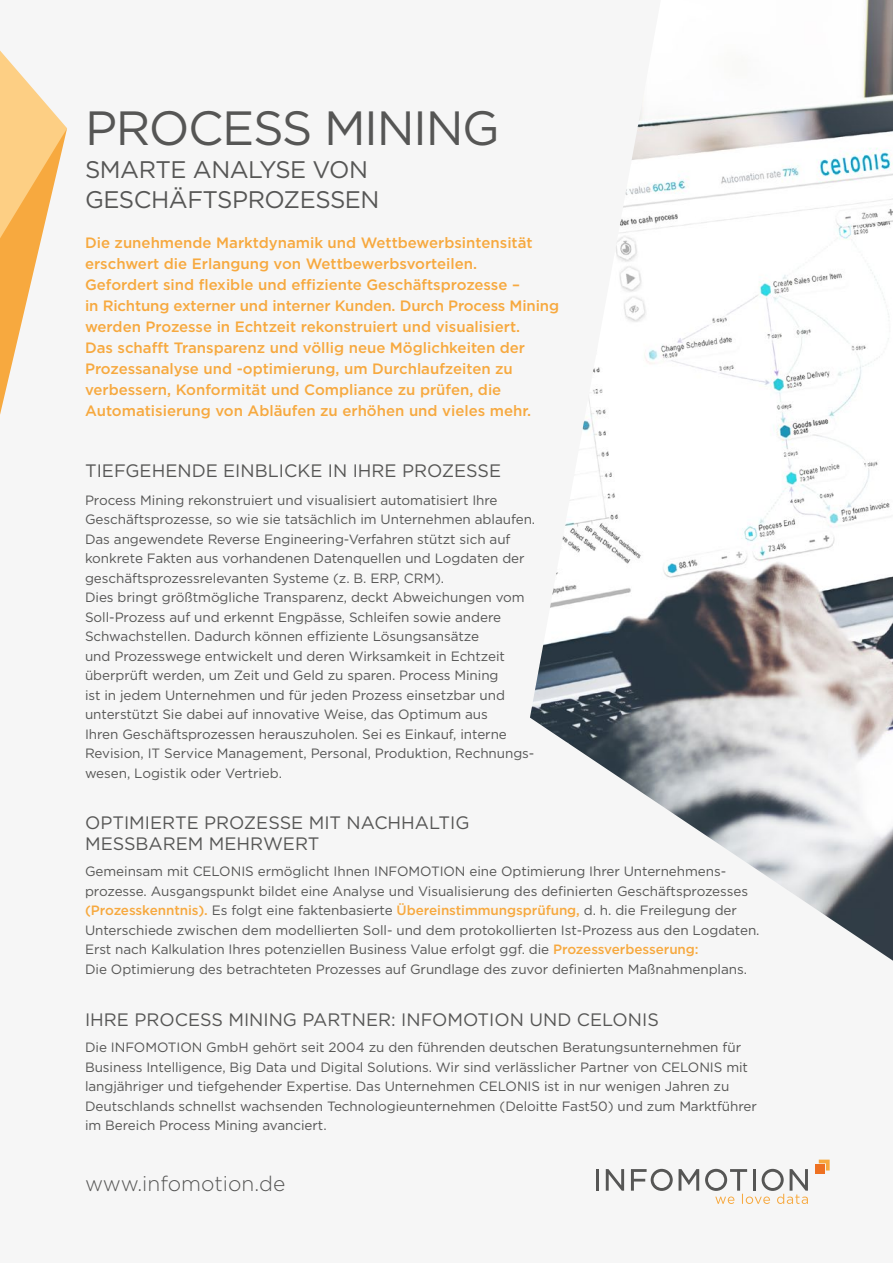
<style>
.page{position:relative;width:893px;height:1263px;background:#f6f6f6}
.page>*{position:absolute;margin:0;border:0;box-sizing:border-box;transform-origin:0 0}
.t1{font:48px "Gotham";letter-spacing:-.03em;color:#565655}
.t2{font:24px/30px "Gotham";letter-spacing:-.02em;color:#565655}
.t3{font:300 21px "Gotham";color:#565655}
.t4{font:18px/21px "Gotham";color:#565655}
.t5{font:500 15px/21px "Gotham";color:#f7a93f}
.t6{font:13.5px/19.5px "Gotham";letter-spacing:-.005em;color:#565655}
.s1{font-weight:500;color:#f7a93f}
</style>
<div class="page">
<svg style="left:0;top:50px;width:67px;height:365px"></svg>
<div style="left:815px;top:1164px;width:10px;height:10px;background:#ee7122"></div>
<svg style="left:819px;top:1159px;width:11px;height:11px"></svg>
<hr style="left:596px;top:1169px;width:3px;height:22px;background:#565655">
<svg style="left:606px;top:1169px;width:18px;height:22px"></svg>
<svg style="left:679px;top:1169px;width:20px;height:22px"></svg>
<svg style="left:631px;top:1169px;width:42px;height:22px"></svg>
<svg style="left:705px;top:1169px;width:103px;height:35px"></svg>
<img style="left:530px;top:0;width:363px;height:961px">
<h1 class="t1" style="left:85px;top:97px;width:416px">PROCESS MINING</h1>
<h2 class="t2" style="left:85px;top:154px;width:296px">SMARTE ANALYSE VON<br>GESCHÄFTSPROZESSEN</h2>
<p class="t5" style="left:85px;top:232px;width:475px">Die zunehmende Marktdynamik und Wettbewerbsintensität erschwert die Erlangung von Wettbewerbsvorteilen.<br>Gefordert sind flexible und effiziente Geschäftsprozesse –<br>in Richtung externer und interner Kunden. Durch Process Mining werden Prozesse in Echtzeit rekonstruiert und visualisiert.<br>Das schafft Transparenz und völlig neue Möglichkeiten der Prozessanalyse und -optimierung, um Durchlaufzeiten zu verbessern, Konformität und Compliance zu prüfen, die Automatisierung von Abläufen zu erhöhen und vieles mehr.</p>
<h3 class="t4" style="left:85px;top:460px;width:418px">TIEFGEHENDE EINBLICKE IN IHRE PROZESSE</h3>
<p class="t6" style="left:85px;top:490px;width:452px">Process Mining rekonstruiert und visualisiert automatisiert Ihre Geschäftsprozesse, so wie sie tatsächlich im Unternehmen ablaufen.<br>Das angewendete Reverse Engineering-Verfahren stützt sich auf konkrete Fakten aus vorhandenen Datenquellen und Logdaten der geschäftsprozessrelevanten Systeme (z. B. ERP, CRM).<br>Dies bringt größtmögliche Transparenz, deckt Abweichungen vom Soll-Prozess auf und erkennt Engpässe, Schleifen sowie andere Schwachstellen. Dadurch können effiziente Lösungsansätze<br>und Prozesswege entwickelt und deren Wirksamkeit in Echtzeit überprüft werden, um Zeit und Geld zu sparen. Process Mining<br>ist in jedem Unternehmen und für jeden Prozess einsetzbar und unterstützt Sie dabei auf innovative Weise, das Optimum aus<br>Ihren Geschäftsprozessen herauszuholen. Sei es Einkauf, interne Revision, IT Service Management, Personal, Produktion, Rechnungs&shy;wesen, Logistik oder Vertrieb.</p>
<h3 class="t4" style="left:85px;top:811px;width:386px">OPTIMIERTE PROZESSE MIT NACHHALTIG<br>MESSBAREM MEHRWERT</h3>
<p class="t6" style="left:85px;top:861px;width:676px">Gemeinsam mit CELONIS ermöglicht Ihnen INFOMOTION eine Optimierung Ihrer Unternehmens&shy;prozesse. Ausgangspunkt bildet eine Analyse und Visualisierung des definierten Geschäftsprozesses <span class="s1">(Prozesskenntnis).</span> Es folgt eine faktenbasierte <span class="s1">Übereinstimmungsprüfung,</span> d. h. die Freilegung der Unterschiede zwischen dem modellierten Soll- und dem protokollierten Ist-Prozess aus den Logdaten.<br>Erst nach Kalkulation Ihres potenziellen Business Value erfolgt ggf. die <span class="s1">Prozessverbesserung:<br></span>Die Optimierung des betrachteten Prozesses auf Grundlage des zuvor definierten Maßnahmenplans.</p>
<h3 class="t4" style="left:85px;top:1008px;width:575px">IHRE PROCESS MINING PARTNER: INFOMOTION UND CELONIS</h3>
<p class="t6" style="left:85px;top:1037px;width:673px">Die INFOMOTION GmbH gehört seit 2004 zu den führenden deutschen Beratungsunternehmen für Business Intelligence, Big Data und Digital Solutions. Wir sind verlässlicher Partner von CELONIS mit langjähriger und tiefgehender Expertise. Das Unternehmen CELONIS ist in nur wenigen Jahren zu Deutschlands schnellst wachsenden Technologieunternehmen (Deloitte Fast50) und zum Marktführer im Bereich Process Mining avanciert.</p>
<h3 class="t3" style="left:85px;top:1170px;width:202px">www.infomotion.de</h3>
</div>
